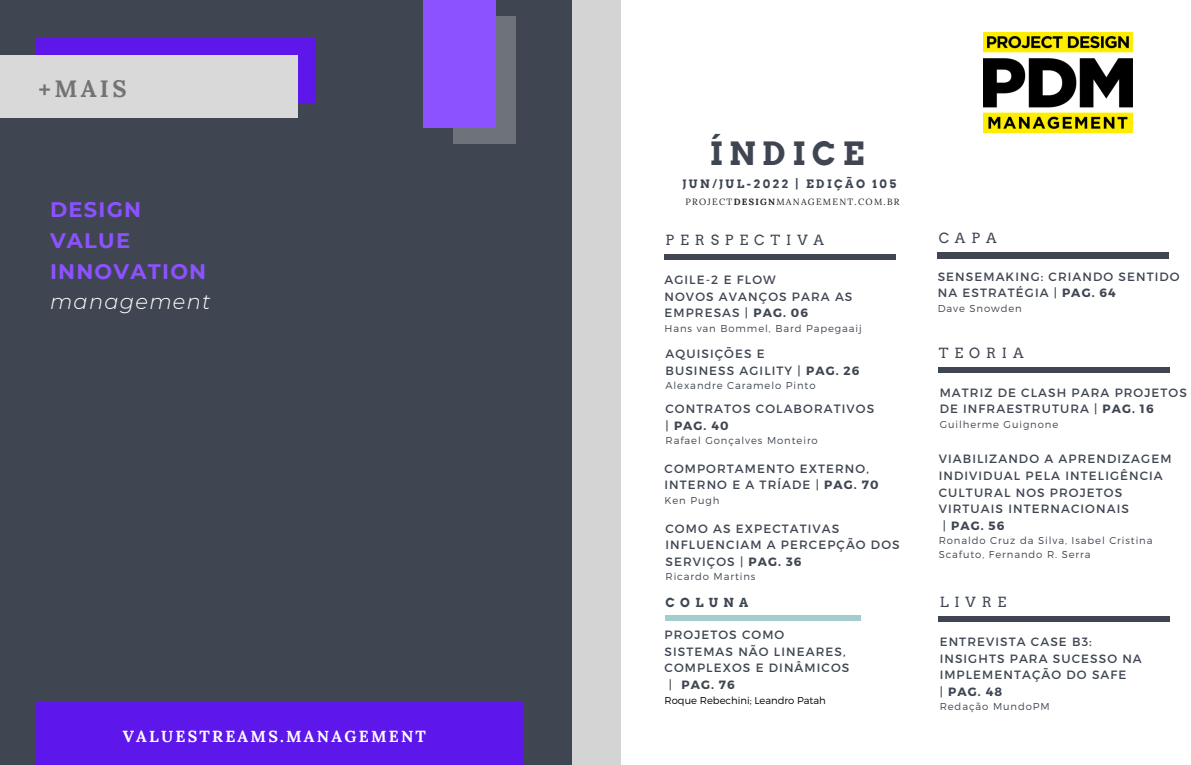
<style>
.page{position:relative;width:1191px;height:765px;background:#fff}
.page>*{position:absolute;margin:0;border:0;box-sizing:border-box;transform-origin:0 0}
.t1{font:700 32.1px "Arvo";letter-spacing:.21em;color:#3f4652}
.t2{font:700 23.7px "Lora";color:#737373}
.t3{font:700 21px/30.8px "Montserrat";letter-spacing:.06em;color:#8c52ff}
.t4{font:italic 300 21px "Montserrat";letter-spacing:.06em;color:#fff}
.t5{font:700 16px "Lora";letter-spacing:.14em;color:#fff}
.t6{font:14px "Arvo";letter-spacing:.42em;color:#3f4652}
.t7{font:700 12.5px "Arvo";letter-spacing:.42em;color:#3f4652}
.t8{font:12px/16.7px "Montserrat";letter-spacing:.09em;color:#3f4652}
.t9{font:700 12px "Montserrat";letter-spacing:.09em;color:#3f4652}
.t10{font:700 11.6px "Arvo";letter-spacing:.21em;color:#3f4652}
.t11{font:300 10px/13.8px "Montserrat";letter-spacing:.09em;color:#3f4652}
.t12{font:300 10px "Montserrat";color:#000}
.t13{font:9px "Lora";letter-spacing:.14em;color:#222}
.s1{font-weight:700}
.s2{font-weight:400}
</style>
<div class="page">
<div style="left:665px;top:615px;width:195px;height:5px;background:#a5cccc"></div>
<div style="left:664px;top:255px;width:231px;height:5px;background:#3f4652"></div>
<div style="left:938px;top:367px;width:231px;height:5px;background:#3f4652"></div>
<div style="left:937px;top:253px;width:231px;height:5px;background:#3f4652"></div>
<img style="left:983px;top:32px;width:149px;height:101px">
<div style="left:571px;top:0;width:49px;height:765px;background:#d4d4d4"></div>
<div style="left:0;top:0;width:571px;height:765px;background:#3f4652"></div>
<div style="left:36px;top:38px;width:279px;height:65px;background:#5e17eb"></div>
<div style="left:0;top:56px;width:297px;height:62px;background:#d9d9da"></div>
<div style="left:453px;top:16px;width:62px;height:127px;background:#6e727b"></div>
<div style="left:423px;top:0;width:73px;height:128px;background:#8c52ff"></div>
<div style="left:36px;top:703px;width:487px;height:62px;background:#5e17eb"></div>
<div style="left:938px;top:616px;width:231px;height:5px;background:#3f4652"></div>
<h2 class="t2" style="left:39px;top:73px;width:90px">+MAIS</h2>
<h3 class="t3" style="left:50px;top:194px;width:158px">DESIGN<br>VALUE<br>INNOVATION</h3>
<h3 class="t4" style="left:50px;top:289px;width:162px">management</h3>
<h3 class="t5" style="left:123px;top:726px;width:305px">VALUESTREAMS.MANAGEMENT</h3>
<h1 class="t1" style="left:709px;top:134px;width:156px">ÍNDICE</h1>
<p class="t10" style="left:682px;top:177px;width:215px">JUN/JUL-2022 | EDIÇÃO 105</p>
<p class="t13" style="left:685px;top:196px;width:216px">PROJECT<span class="s1">DESIGN</span>MANAGEMENT.COM.BR</p>
<p class="t6" style="left:665px;top:232px;width:160px">PERSPECTIVA</p>
<p class="t8" style="left:664px;top:271px;width:189px">AGILE-2 E FLOW<br>NOVOS AVANÇOS PARA AS<br>EMPRESAS | <span class="s1">PAG. 06</span></p>
<p class="t11" style="left:664px;top:321px;width:199px">Hans van Bommel, Bard Papegaaij</p>
<p class="t8" style="left:665px;top:345px;width:195px">AQUISIÇÕES E<br>BUSINESS AGILITY | <span class="s1">PAG. 26</span></p>
<p class="t11" style="left:665px;top:378px;width:151px">Alexandre Caramelo Pinto</p>
<p class="t8" style="left:665px;top:400px;width:210px">CONTRATOS COLABORATIVOS | <span class="s1">PAG. 40</span></p>
<p class="t11" style="left:665px;top:433px;width:154px">Rafael Gonçalves Monteiro</p>
<p class="t8" style="left:664px;top:459px;width:215px">COMPORTAMENTO EXTERNO,<br>INTERNO E A TRÍADE | <span class="s1">PAG. 70</span></p>
<p class="t11" style="left:664px;top:493px;width:56px">Ken Pugh</p>
<p class="t8" style="left:665px;top:519px;width:236px">COMO AS EXPECTATIVAS<br>INFLUENCIAM A PERCEPÇÃO DOS<br>SERVIÇOS | <span class="s1">PAG. 36</span></p>
<p class="t11" style="left:665px;top:569px;width:91px">Ricardo Martins</p>
<p class="t7" style="left:665px;top:595px;width:84px">COLUNA</p>
<p class="t8" style="left:664px;top:626px;width:121px">PROJETOS COMO</p>
<p class="t8" style="left:664px;top:642px;width:183px">SISTEMAS NÃO LINEARES,</p>
<p class="t8" style="left:664px;top:659px;width:186px">COMPLEXOS E DINÂMICOS</p>
<p class="t9" style="left:668px;top:677px;width:68px"><span class="s2">|</span> PAG. 76</p>
<p class="t12" style="left:664px;top:693px;width:163px">Roque Rebechini; Leandro Patah</p>
<p class="t6" style="left:938px;top:230px;width:59px">CAPA</p>
<p class="t8" style="left:937px;top:268px;width:243px">SENSEMAKING: CRIANDO SENTIDO<br>NA ESTRATÉGIA | <span class="s1">PAG. 64</span></p>
<p class="t11" style="left:937px;top:301px;width:86px">Dave Snowden</p>
<p class="t6" style="left:938px;top:345px;width:86px">TEORIA</p>
<p class="t8" style="left:939px;top:383px;width:249px">MATRIZ DE CLASH PARA PROJETOS<br>DE INFRAESTRUTURA | <span class="s1">PAG. 16</span></p>
<p class="t11" style="left:939px;top:417px;width:120px">Guilherme Guignone</p>
<p class="t8" style="left:938px;top:450px;width:234px">VIABILIZANDO A APRENDIZAGEM</p>
<p class="t8" style="left:938px;top:467px;width:225px">INDIVIDUAL PELA INTELIGÊNCIA</p>
<p class="t8" style="left:938px;top:483px;width:185px">CULTURAL NOS PROJETOS</p>
<p class="t8" style="left:938px;top:500px;width:192px">VIRTUAIS INTERNACIONAIS</p>
<p class="t9" style="left:942px;top:518px;width:63px"><span class="s2">|</span> PAG. 56</p>
<p class="t11" style="left:938px;top:533px;width:215px">Ronaldo Cruz da Silva, Isabel Cristina<br>Scafuto, Fernando R. Serra</p>
<p class="t6" style="left:939px;top:594px;width:68px">LIVRE</p>
<p class="t8" style="left:939px;top:633px;width:204px">ENTREVISTA CASE B3:<br>INSIGHTS PARA SUCESSO NA<br>IMPLEMENTAÇÃO DO SAFE<br>| <span class="s1">PAG. 48</span></p>
<p class="t11" style="left:939px;top:700px;width:111px">Redação MundoPM</p>
</div>
